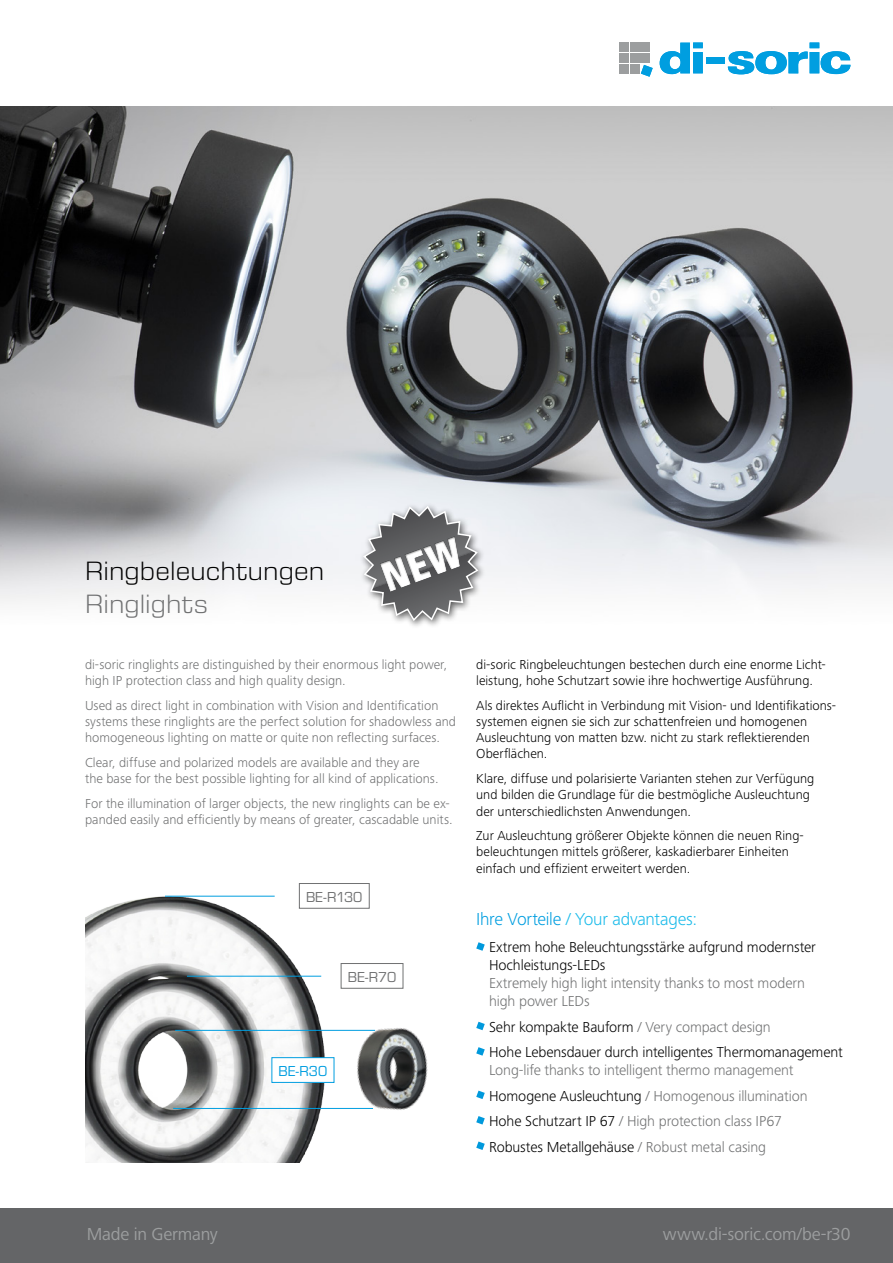
<style>
.page{position:relative;width:893px;height:1263px;background:#fff}
.page>*{position:absolute;margin:0;border:0;box-sizing:border-box;transform-origin:0 0}
.t1{font:300 27px "Eurostile Next LT Pro";letter-spacing:.005em;color:#000;scale:1.09 1}
.t2{font:300 27px "Eurostile Next LT Pro";letter-spacing:.005em;color:#707172;scale:1.09 1}
.t3{font:18px "Frutiger Next Pro";letter-spacing:-.015em;color:#9c9e9f}
.t4{font:300 18px "Frutiger Next Pro";letter-spacing:-.02em;color:#1bbbea}
.t5{font:300 15px/25.5px "Frutiger Next Pro";letter-spacing:-.005em;color:#707172}
.t6{font:300 15px/18px "Frutiger Next Pro";letter-spacing:-.005em;color:#000}
.t7{font:15px "Eurostile TOT";color:#707172}
.t8{font:15px "Eurostile TOT";color:#009ee0}
.t9{font:300 13.5px/16.2px "Frutiger Next Pro";color:#000}
.t10{font:300 13.5px/16.2px "Frutiger Next Pro";letter-spacing:.005em;color:#707172}
.s1{color:#009ee0}
.s2{color:#707172}
.s3{color:#000}
</style>
<div class="page">
<img style="left:85px;top:883px;width:319px;height:280px">
<img style="left:339px;top:1013px;width:89px;height:113px">
<img style="left:0;top:106px;width:893px;height:497px">
<div style="left:359px;top:502px;width:128px;height:127px;background:#000;opacity:.66"></div>
<div style="left:0;top:1209px;width:893px;height:54px;background:#646567"></div>
<svg style="left:476px;top:942px;width:9px;height:9px"></svg>
<svg style="left:476px;top:1022px;width:9px;height:8px"></svg>
<svg style="left:476px;top:1047px;width:9px;height:9px"></svg>
<svg style="left:476px;top:1090px;width:9px;height:9px"></svg>
<svg style="left:476px;top:1116px;width:9px;height:8px"></svg>
<svg style="left:476px;top:1141px;width:9px;height:9px"></svg>
<hr style="left:175px;top:1030px;width:200px;height:1px;background:#009ee0">
<hr style="left:187px;top:976px;width:134px;height:1px;background:#009ee0">
<hr style="left:165px;top:896px;width:110px;height:1px;background:#009ee0">
<hr style="left:173px;top:1108px;width:200px;height:1px;background:#009ee0">
<div style="left:341px;top:963px;width:62px;height:25px;border:1px solid #707172"></div>
<div style="left:299px;top:883px;width:70px;height:25px;border:1px solid #707172"></div>
<div style="left:272px;top:1058px;width:62px;height:24px;background:#fff"></div>
<div style="left:272px;top:1057px;width:62px;height:26px;border:1px solid #009ee0"></div>
<svg style="left:660px;top:43px;width:43px;height:31px"></svg>
<div style="left:706px;top:58px;width:19px;height:6px;background:#009ee0"></div>
<svg style="left:728px;top:43px;width:122px;height:31px"></svg>
<svg style="left:641px;top:65px;width:12px;height:12px"></svg>
<div style="left:619px;top:43px;width:9px;height:9px;background:#9c9e9f"></div>
<div style="left:630px;top:43px;width:9px;height:9px;background:#9c9e9f"></div>
<div style="left:641px;top:43px;width:9px;height:9px;background:#9c9e9f"></div>
<div style="left:619px;top:53px;width:9px;height:10px;background:#9c9e9f"></div>
<div style="left:630px;top:53px;width:9px;height:10px;background:#9c9e9f"></div>
<div style="left:641px;top:53px;width:9px;height:10px;background:#9c9e9f"></div>
<div style="left:619px;top:64px;width:9px;height:9px;background:#9c9e9f"></div>
<div style="left:630px;top:64px;width:9px;height:9px;background:#9c9e9f"></div>
<svg style="left:353px;top:492px;width:167px;height:131px"></svg>
<h1 class="t1" style="left:85px;top:557px;width:221px">Ringbeleuchtungen</h1>
<h1 class="t2" style="left:85px;top:589px;width:114px">Ringlights</h1>
<p class="t10" style="left:85px;top:656px;width:364px">di-soric ringlights are distinguished by their enormous light power, high IP protection class and high quality design.</p>
<p class="t10" style="left:85px;top:697px;width:372px">Used as direct light in combination with Vision and Identification systems these ringlights are the perfect solution for shadowless and homogeneous lighting on matte or quite non reflecting surfaces.</p>
<p class="t10" style="left:85px;top:754px;width:355px">Clear, diffuse and polarized models are available and they are the base for the best possible lighting for all kind of applications.</p>
<p class="t10" style="left:85px;top:795px;width:369px">For the illumination of larger objects, the new ringlights can be ex&shy;panded easily and efficiently by means of greater, cascadable units.</p>
<p class="t7" style="left:306px;top:888px;width:58px">BE-R130</p>
<p class="t7" style="left:348px;top:968px;width:50px">BE-R70</p>
<p class="t8" style="left:279px;top:1063px;width:50px">BE-R30</p>
<p class="t9" style="left:476px;top:656px;width:351px">di-soric Ringbeleuchtungen bestechen durch eine enorme Licht&shy;leistung, hohe Schutzart sowie ihre hochwertige Ausführung.</p>
<p class="t9" style="left:476px;top:697px;width:361px">Als direktes Auflicht in Verbindung mit Vision- und Identifikations&shy;systemen eignen sie sich zur schattenfreien und homogenen Ausleuchtung von matten bzw. nicht zu stark reflektierenden Oberflächen.</p>
<p class="t9" style="left:476px;top:770px;width:340px">Klare, diffuse und polarisierte Varianten stehen zur Verfügung und bilden die Grundlage für die bestmögliche Ausleuchtung der unterschiedlichsten Anwendungen.</p>
<p class="t9" style="left:476px;top:828px;width:329px">Zur Ausleuchtung größerer Objekte können die neuen Ring&shy;beleuchtungen mittels größerer, kaskadierbarer Einheiten einfach und effizient erweitert werden.</p>
<h2 class="t4" style="left:476px;top:909px;width:222px"><span class="s1">Ihre Vorteile</span> / Your advantages:</h2>
<p class="t6" style="left:489px;top:938px;width:328px">Extrem hohe Beleuchtungsstärke aufgrund modernster<br>Hochleistungs-LEDs</p>
<p class="t5" style="left:489px;top:974px;width:317px;line-height:18px">Extremely high light intensity thanks to most modern high power LEDs</p>
<p class="t6" style="left:489px;top:1014px;width:355px;line-height:25.5px">Sehr kompakte Bauform <span class="s2">/ Very compact design<br></span>Hohe Lebensdauer durch intelligentes Thermomanagement</p>
<p class="t5" style="left:489px;top:1057px;width:320px">Long-life thanks to intelligent thermo management <span class="s3">Homogene Ausleuchtung</span> / Homogenous illumination <span class="s3">Hohe Schutzart IP 67</span> / High protection class IP67<br><span class="s3">Robustes Metallgehäuse</span> / Robust metal casing</p>
<h2 class="t3" style="left:87px;top:1223px;width:132px">Made in Germany</h2>
<h2 class="t3" style="left:663px;top:1223px;width:189px">www.di-soric.com/be-r30</h2>
</div>
